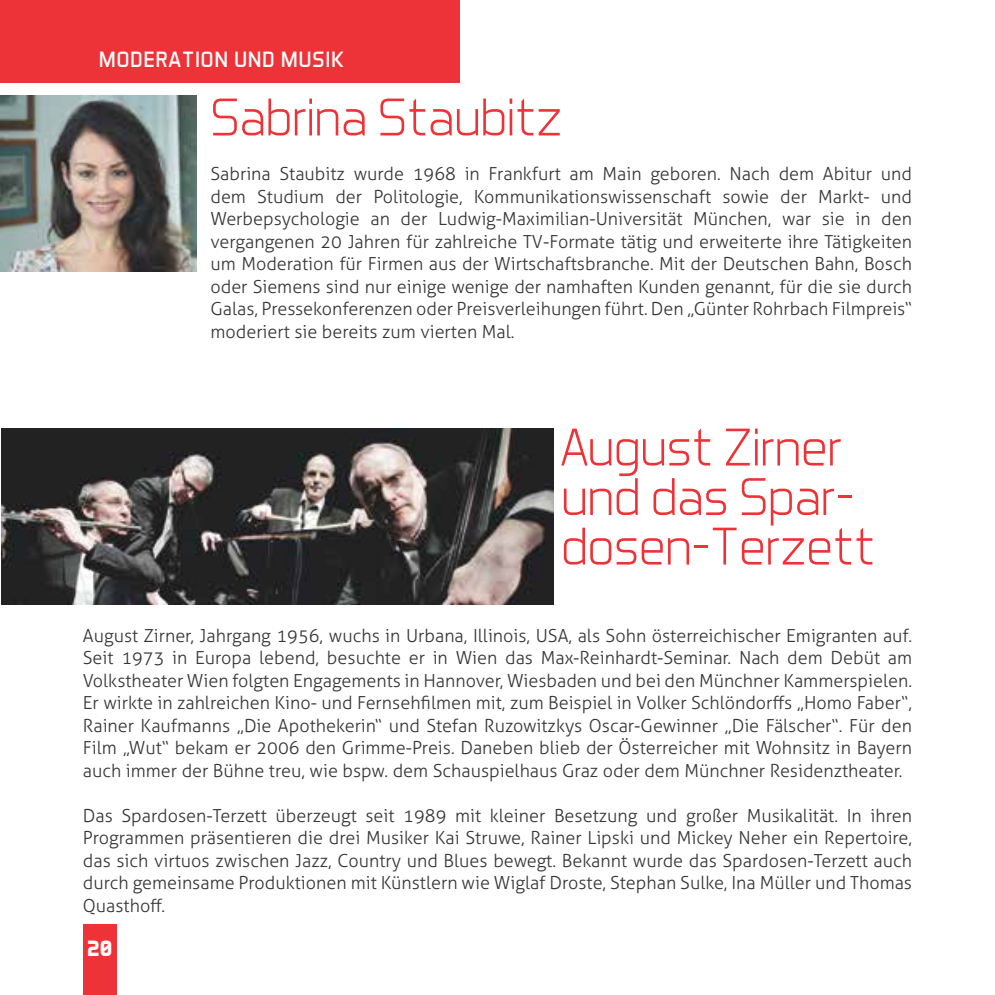
<style>
.page{position:relative;width:995px;height:995px;background:#fff}
.page>*{position:absolute;margin:0;border:0;box-sizing:border-box;transform-origin:0 0}
.t1{font:300 54px/49.5px "Aero Matics";color:#ee3338}
.t2{font:22.5px "Aero Matics";letter-spacing:.05em;color:#fff}
.t3{font:700 22.5px "Aero Matics";color:#fff}
.t4{font:300 18px/22.5px "Aller";color:#373535;text-align:justify}
</style>
<div class="page">
<img style="left:0;top:96px;width:196px;height:176px">
<img style="left:1px;top:429px;width:552px;height:176px">
<div style="left:0;top:0;width:377px;height:83px;background:#ee3338"></div>
<div style="left:83px;top:0;width:377px;height:83px;background:#ee3338"></div>
<div style="left:83px;top:925px;width:34px;height:70px;background:#ee3338"></div>
<p class="t2" style="left:99px;top:46px;width:246px">MODERATION UND MUSIK</p>
<h1 class="t1" style="left:210px;top:92px;width:353px">Sabrina Staubitz</h1>
<p class="t4" style="left:210px;top:163px;width:703px">Sabrina Staubitz wurde 1968 in Frankfurt am Main geboren. Nach dem Abitur und dem Studium der Politologie, Kommunikationswissenschaft sowie der Markt- und Werbepsychologie an der Ludwig-Maximilian-Universität München, war sie in den vergangenen 20 Jahren für zahlreiche TV-Formate tätig und erweiterte ihre Tätigkeiten um Moderation für Firmen aus der Wirtschaftsbranche. Mit der Deutschen Bahn, Bosch oder Siemens sind nur einige wenige der namhaften Kunden genannt, für die sie durch Galas, Pressekonferenzen oder Preisverleihungen führt. Den „Günter Rohrbach Filmpreis“ moderiert sie bereits zum vierten Mal.</p>
<h1 class="t1" style="left:561px;top:422px;width:315px">August Zirner und das Spar&shy;dosen-Terzett</h1>
<p class="t4" style="left:83px;top:624px;width:831px">August Zirner, Jahrgang 1956, wuchs in Urbana, Illinois, USA, als Sohn österreichischer Emigranten auf.<br>Seit 1973 in Europa lebend, besuchte er in Wien das Max-Reinhardt-Seminar. Nach dem Debüt am Volkstheater Wien folgten Engagements in Hannover, Wiesbaden und bei den Münchner Kammerspielen.<br>Er wirkte in zahlreichen Kino- und Fernsehfilmen mit, zum Beispiel in Volker Schlöndorffs „Homo Faber“, Rainer Kaufmanns „Die Apothekerin“ und Stefan Ruzowitzkys Oscar-Gewinner „Die Fälscher“. Für den Film „Wut“ bekam er 2006 den Grimme-Preis. Daneben blieb der Österreicher mit Wohnsitz in Bayern auch immer der Bühne treu, wie bspw. dem Schauspielhaus Graz oder dem Münchner Residenztheater.</p>
<p class="t4" style="left:83px;top:804px;width:831px">Das Spardosen-Terzett überzeugt seit 1989 mit kleiner Besetzung und großer Musikalität. In ihren Programmen präsentieren die drei Musiker Kai Struwe, Rainer Lipski und Mickey Neher ein Repertoire, das sich virtuos zwischen Jazz, Country und Blues bewegt. Bekannt wurde das Spardosen-Terzett auch durch gemeinsame Produktionen mit Künstlern wie Wiglaf Droste, Stephan Sulke, Ina Müller und Thomas Quasthoff.</p>
<p class="t3" style="left:87px;top:935px;width:27px">20</p>
</div>
